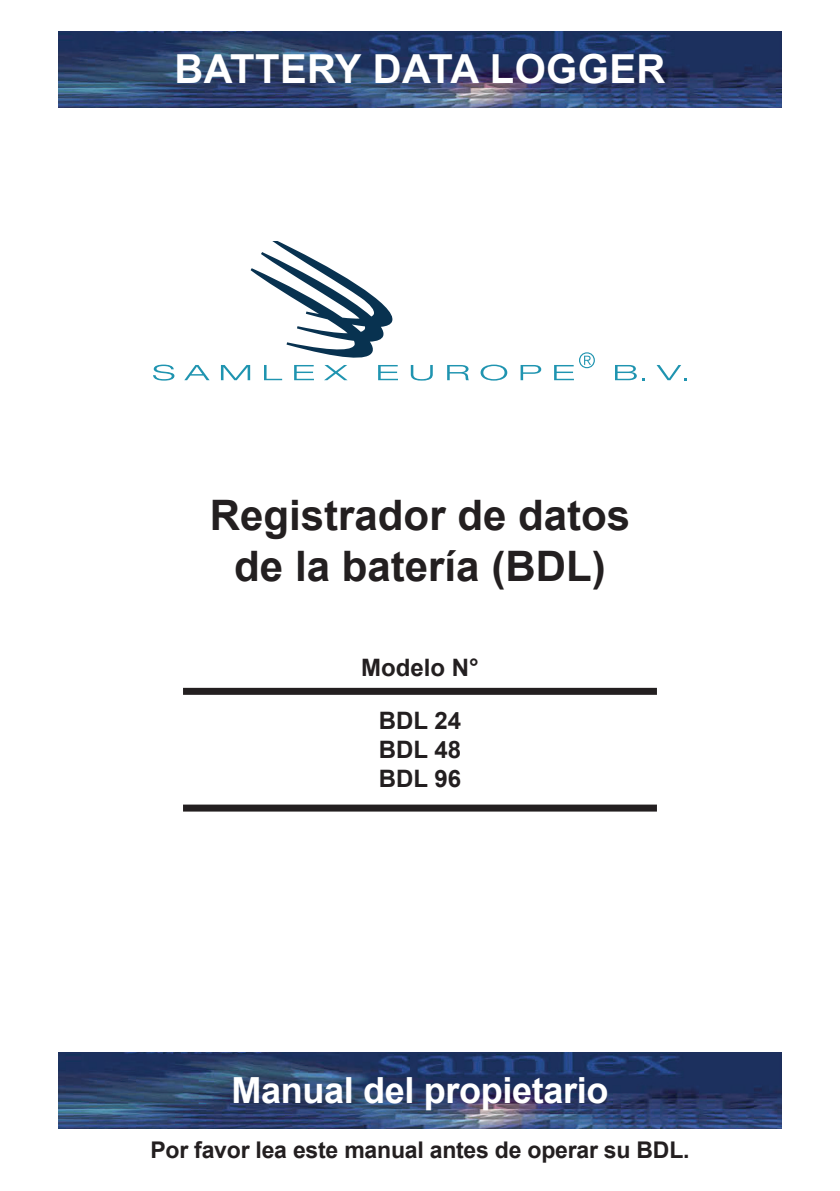
<style>
.page{position:relative;width:840px;height:1191px;background:#fff}
.page>*{position:absolute;margin:0;border:0;box-sizing:border-box;transform-origin:0 0}
.t1{font:700 42px/50.4px "Arial";color:#231f20;text-align:center}
.t2{font:700 40px "Arial";letter-spacing:.01em;color:#fff}
.t3{font:700 36px "Arial";letter-spacing:-.01em;color:#fff}
.t4{font:700 24px "Arial";color:#231f20}
.t5{font:700 23px "Arial";letter-spacing:-.01em;color:#231f20}
</style>
<div class="page">
<img style="left:59px;top:1052px;width:721px;height:76px">
<img style="left:59px;top:31px;width:721px;height:76px">
<svg style="left:153px;top:364px;width:21px;height:16px"></svg>
<svg style="left:184px;top:365px;width:25px;height:15px"></svg>
<svg style="left:410px;top:365px;width:22px;height:15px"></svg>
<svg style="left:447px;top:365px;width:21px;height:15px"></svg>
<svg style="left:480px;top:364px;width:27px;height:16px"></svg>
<svg style="left:520px;top:365px;width:21px;height:15px"></svg>
<svg style="left:615px;top:365px;width:29px;height:15px"></svg>
<svg style="left:656px;top:365px;width:30px;height:15px"></svg>
<svg style="left:221px;top:242px;width:177px;height:138px"></svg>
<svg style="left:554px;top:352px;width:40px;height:28px"></svg>
<div style="left:183px;top:688px;width:473px;height:7px;background:#231f20"></div>
<div style="left:183px;top:804px;width:473px;height:7px;background:#231f20"></div>
<p class="t2" style="left:174px;top:41px;width:492px">BATTERY DATA LOGGER</p>
<p class="t1" style="left:209px;top:490px;width:422px">Registrador de datos de la batería (BDL)</p>
<p class="t4" style="left:361px;top:650px;width:119px">Modelo N°</p>
<p class="t4" style="left:378px;top:704px;width:84px">BDL 24</p>
<p class="t4" style="left:378px;top:732px;width:84px">BDL 48</p>
<p class="t4" style="left:378px;top:761px;width:84px">BDL 96</p>
<p class="t3" style="left:231px;top:1065px;width:378px">Manual del propietario</p>
<p class="t5" style="left:150px;top:1134px;width:540px">Por favor lea este manual antes de operar su BDL.</p>
</div>
